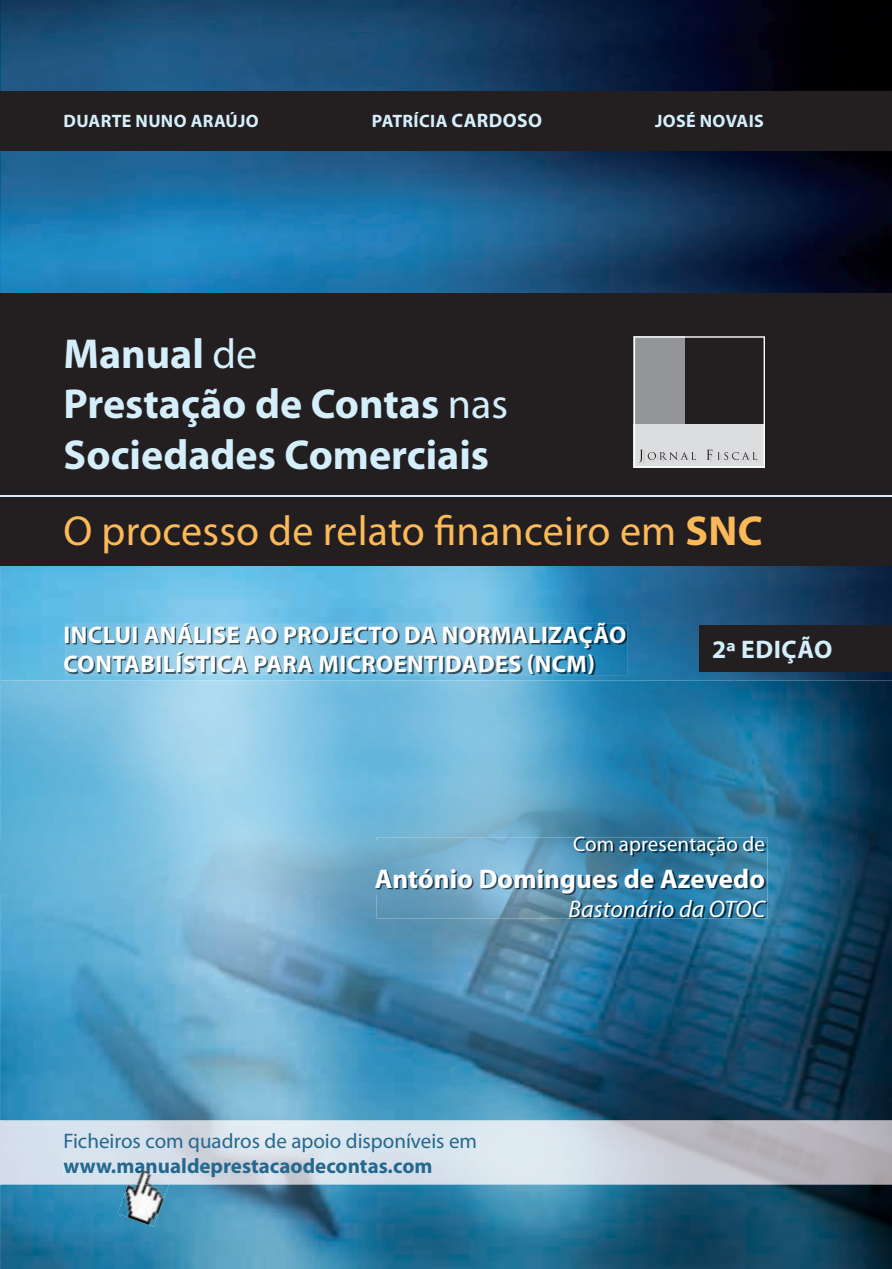
<style>
.page{position:relative;width:892px;height:1269px;background:#fff}
.page>*{position:absolute;margin:0;border:0;box-sizing:border-box;transform-origin:0 0}
.t1{font:700 42px/50.4px "Myriad Pro";color:#d4effb}
.t2{font:42px "Myriad Pro";letter-spacing:.005em;color:#fcb958}
.t3{font:700 27px "Myriad Pro";letter-spacing:.005em;color:#fff}
.t4{font:700 25.5px "Myriad Pro";letter-spacing:.02em;color:#d4effb}
.t5{font:700 24px/28.8px "Myriad Pro";letter-spacing:.02em;color:#fff}
.t6{font:italic 24px "Myriad Pro";letter-spacing:.005em;color:#fff}
.t7{font:21px "Myriad Pro";color:#25688f}
.t8{font:700 21px "Myriad Pro";color:#25688f}
.t9{font:21px "Myriad Pro";letter-spacing:.005em;color:#fff}
.t10{font:700 18px "Myriad Pro";letter-spacing:.02em;color:#d4effb}
.s1{font-size:19.5px}
.s2{font-weight:400}
.s3{font-weight:700}
</style>
<div class="page">
<img style="left:0;top:0;width:892px;height:680px">
<img style="left:1px;top:894px;width:891px;height:374px">
<img style="left:735px;top:680px;width:157px;height:214px">
<img style="left:1px;top:680px;width:734px;height:159px">
<img style="left:1px;top:839px;width:376px;height:55px">
<img style="left:0;top:680px;width:1px;height:588px">
<div style="left:0;top:294px;width:892px;height:272px;background:#231f20"></div>
<div style="left:0;top:91px;width:892px;height:59px;background:#231f20"></div>
<svg style="left:634px;top:336px;width:131px;height:131px"></svg>
<hr style="left:0;top:495px;width:892px;height:1px;background:#d4effb">
<img style="left:66px;top:623px;width:561px;height:52px">
<img style="left:0;top:1120px;width:892px;height:63px">
<img style="left:64px;top:1157px;width:367px;height:19px">
<img style="left:377px;top:837px;width:390px;height:81px">
<img style="left:118px;top:1183px;width:51px;height:43px">
<img style="left:128px;top:1176px;width:42px;height:7px">
<img style="left:131px;top:1166px;width:31px;height:10px">
<div style="left:699px;top:624px;width:193px;height:47px;background:#231f20"></div>
<p class="t10" style="left:64px;top:109px;width:197px">DUARTE NUNO ARAÚJO</p>
<p class="t10" style="left:372px;top:109px;width:172px">PATRÍCIA <span class="s1">CARDOSO</span></p>
<p class="t10" style="left:655px;top:109px;width:110px">JOSÉ NOVAIS</p>
<h1 class="t1" style="left:63px;top:327px;width:446px">Manual <span class="s2">de<br></span>Prestação de Contas <span class="s2">nas<br></span>Sociedades Comerciais</h1>
<h1 class="t2" style="left:63px;top:504px;width:701px">O processo de relato financeiro em <span class="s3">SNC</span></h1>
<p class="t5" style="left:64px;top:619px;width:564px">INCLUI ANÁLISE AO PROJECTO DA NORMALIZAÇÃO<br>CONTABILÍSTICA PARA MICROENTIDADES (NCM)</p>
<p class="t4" style="left:712px;top:632px;width:122px">2ª EDIÇÃO</p>
<p class="t9" style="left:573px;top:831px;width:193px">Com apresentação de</p>
<p class="t3" style="left:375px;top:861px;width:392px">António Domingues de Azevedo</p>
<p class="t6" style="left:568px;top:893px;width:198px">Bastonário da OTOC</p>
<p class="t7" style="left:63px;top:1127px;width:415px">Ficheiros com quadros de apoio disponíveis em</p>
<p class="t8" style="left:63px;top:1151px;width:371px">www.manualdeprestacaodecontas.com</p>
</div>
